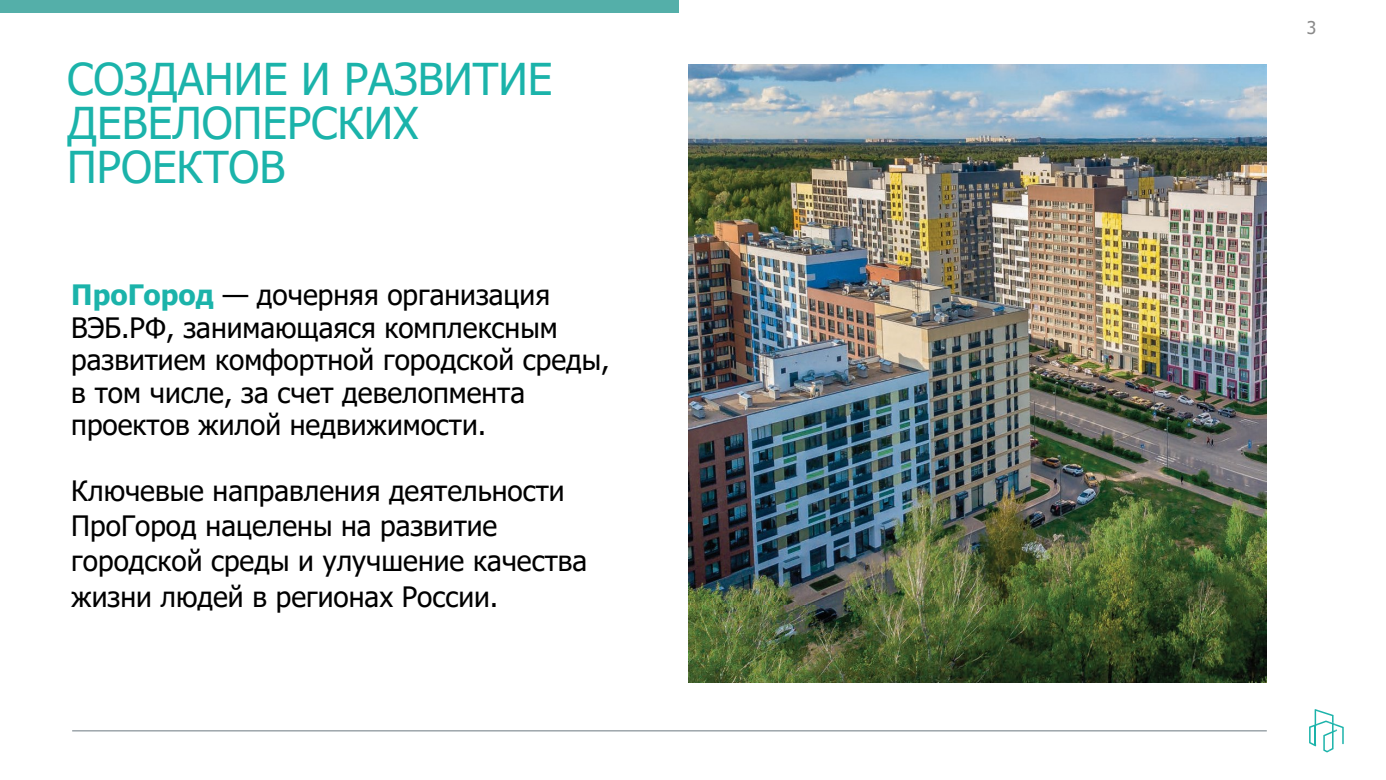
<style>
.page{position:relative;width:1386px;height:780px;background:#fff}
.page>*{position:absolute;margin:0;border:0;box-sizing:border-box;transform-origin:0 0}
.t1{font:43.75px/43.8px "Tahoma";color:#1bb3aa}
.t2{font:28px/32.4px "Tahoma";color:#000}
.t3{font:17.5px "Tahoma";color:#898989}
.s1{font-weight:700;color:#1bb3aa}
</style>
<div class="page">
<svg style="left:1309px;top:709px;width:34px;height:43px"></svg>
<hr style="left:72px;top:729px;width:1194px;height:2px;background:#99a2a7">
<img style="left:688px;top:65px;width:553px;height:539px">
<img style="left:1241px;top:65px;width:25px;height:617px">
<img style="left:688px;top:604px;width:554px;height:78px">
<div style="left:0;top:0;width:678px;height:12px;background:#54afa9"></div>
<h2 class="t1" style="left:67px;top:60px;width:486px">СОЗДАНИЕ И РАЗВИТИЕ<br>ДЕВЕЛОПЕРСКИХ</h2>
<h2 class="t1" style="left:67px;top:147px;width:220px">ПРОЕКТОВ</h2>
<p class="t2" style="left:71px;top:280px;width:540px"><span class="s1">ПроГород</span> — дочерняя организация ВЭБ.РФ, занимающаяся комплексным развитием комфортной городской среды, в том числе, за счет девелопмента проектов жилой недвижимости.</p>
<p class="t2" style="left:71px;top:474px;width:517px;line-height:35.3px">Ключевые направления деятельности ПроГород нацелены на развитие городской среды и улучшение качества жизни людей в регионах России.</p>
<p class="t3" style="left:1306px;top:16px;width:11px">3</p>
</div>
